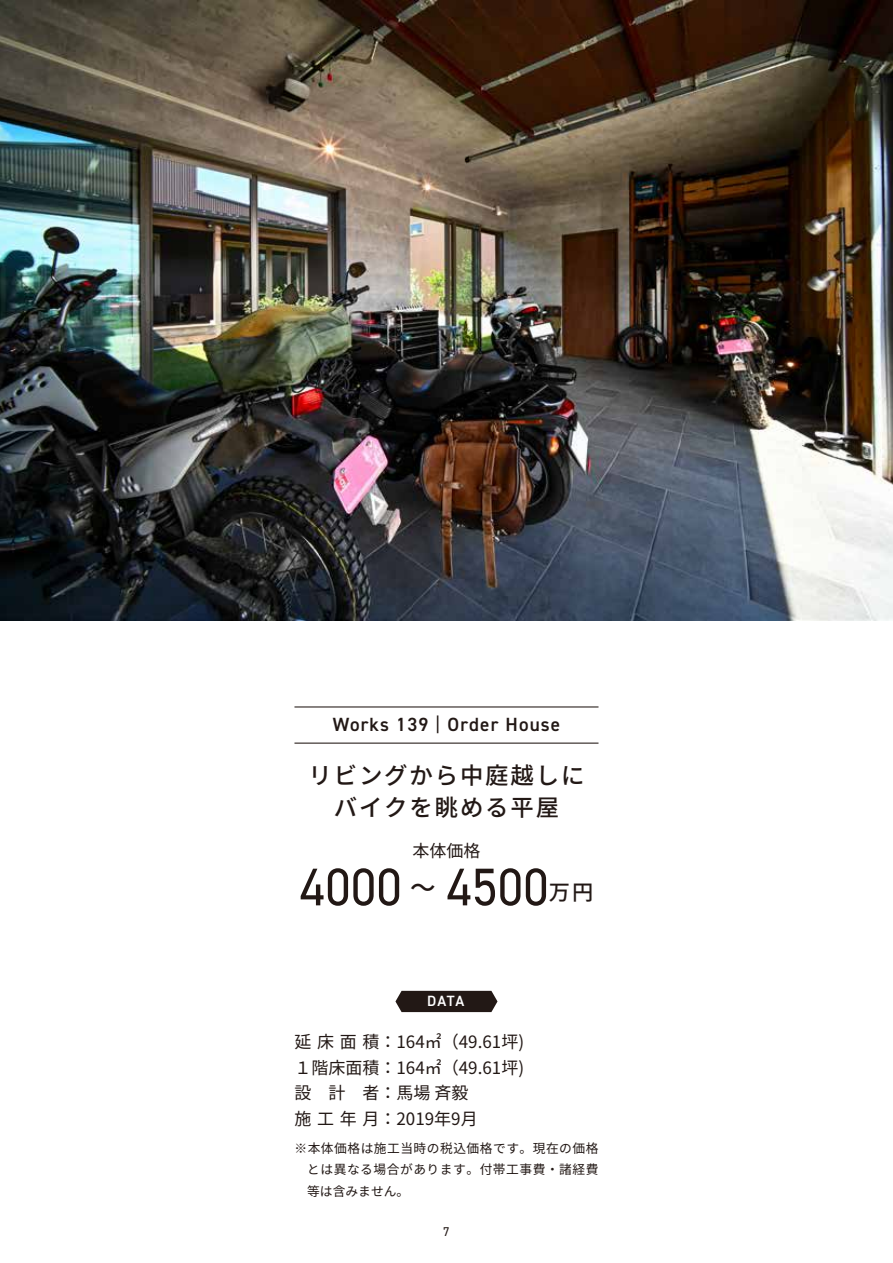
<style>
.page{position:relative;width:893px;height:1263px;background:#fff}
.page>*{position:absolute;margin:0;border:0;box-sizing:border-box;transform-origin:0 0}
.t1{font:53.1px "DIN2014";color:#221815;scale:.96 1}
.t2{font:500 23.4px/32px "Source Han Sans JP";letter-spacing:.08em;color:#221815;text-align:center}
.t3{font:500 21.3px "Source Han Sans JP";color:#221815}
.t4{font:600 19.2px "DIN2014";letter-spacing:.06em;color:#221815}
.t5{font:16.95px/25.5px "Source Han Sans JP";color:#221815}
.t6{font:600 14.85px "DIN2014";color:#fff}
.t7{font:12.75px/21.3px "Source Han Sans JP";letter-spacing:.04em;color:#221815;text-align:justify}
.t8{font:12.75px "DIN2014";color:#221815}
.s1{font-weight:400}
.s2{font-family:"Source Han Sans JP";font-weight:500;font-size:25.5px}
</style>
<div class="page">
<img style="left:0;top:0;width:893px;height:621px">
<svg style="left:395px;top:991px;width:102px;height:21px;background:#2f2522"></svg>
<hr style="left:294px;top:743px;width:304px;height:1px;background:#221815">
<hr style="left:294px;top:706px;width:304px;height:1px;background:#221815">
<p class="t4" style="left:333px;top:712px;width:229px">Works 139 <span class="s1">|</span> Order House</p>
<h2 class="t2" style="left:308px;top:760px;width:277px">リビングから中庭越しにバイクを眺める平屋</h2>
<p class="t5" style="left:412px;top:838px;width:70px">本体価格</p>
<h1 class="t1" style="left:300px;top:854px;width:261px">4000 <span class="s2">〜</span> 4500</h1>
<p class="t3" style="left:549px;top:880px;width:46px">万円</p>
<p class="t6" style="left:427px;top:991px;width:39px">DATA</p>
<p class="t5" style="left:294px;top:1030px;width:231px">延床面積：164㎡（49.61坪)<br>１階床面積：164㎡（49.61坪)設 計 者：馬場 斉毅<br>施工年月：2019年9月</p>
<p class="t7" style="left:307px;top:1138px;width:293px;text-indent:-13px">※本体価格は施工当時の税込価格です。現在の価格とは異なる場合があります。付帯工事費・諸経費等は含みません。</p>
<p class="t8" style="left:443px;top:1223px;width:8px">7</p>
</div>
